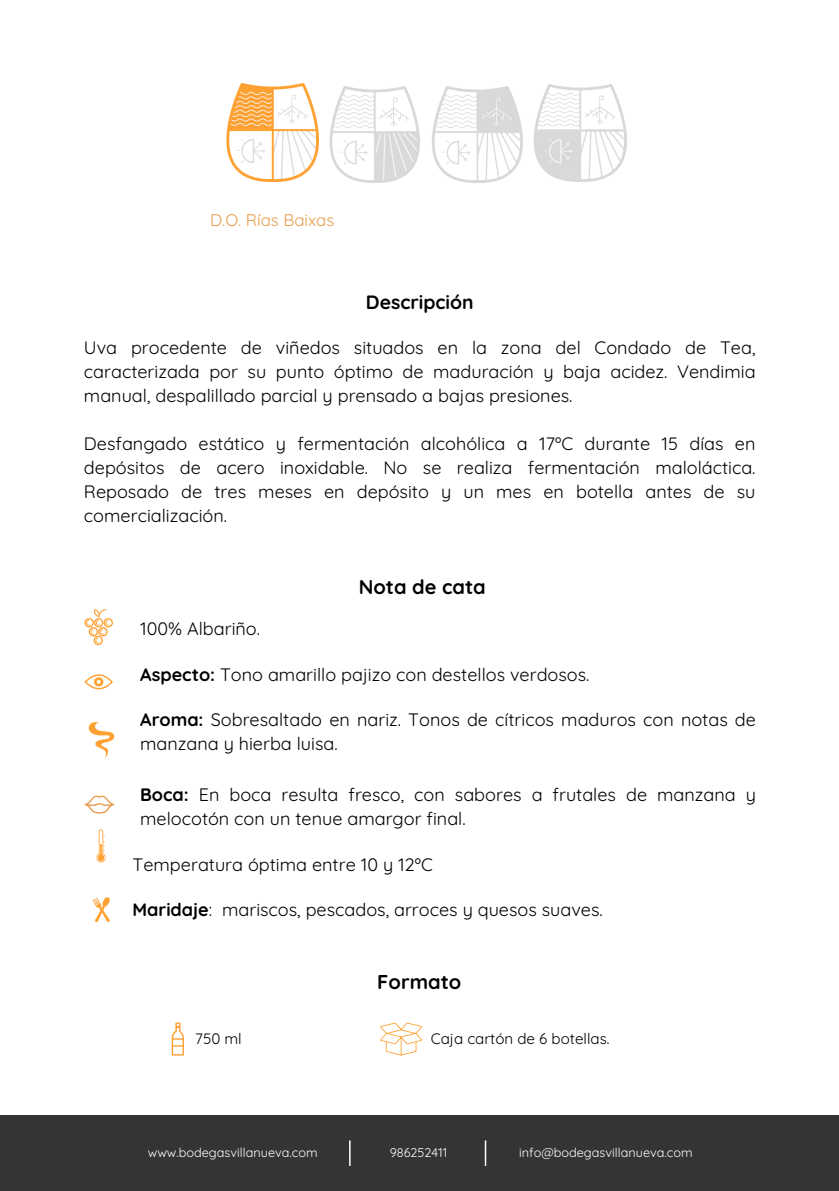
<style>
.page{position:relative;width:839px;height:1191px;background:#fff}
.page>*{position:absolute;margin:0;border:0;box-sizing:border-box;transform-origin:0 0}
.t1{font:700 20px "Quicksand";color:#000}
.t2{font:700 19.2px "Quicksand";color:#000}
.t3{font:18px/24px "Quicksand";color:#000;text-align:justify}
.t4{font:16.8px "Quicksand";color:#e99e4f}
.t5{font:15.2px "Quicksand";color:#000}
.t6{font:12.6px "Quicksand";color:#fff}
.s1{font-weight:700}
</style>
<div class="page">
<svg style="left:84px;top:609px;width:29px;height:36px"></svg>
<svg style="left:96px;top:829px;width:9px;height:33px"></svg>
<svg style="left:84px;top:674px;width:29px;height:15px"></svg>
<svg style="left:89px;top:722px;width:25px;height:36px"></svg>
<svg style="left:85px;top:796px;width:29px;height:17px"></svg>
<img style="left:329px;top:86px;width:193px;height:96px">
<img style="left:522px;top:84px;width:104px;height:98px">
<img style="left:226px;top:84px;width:93px;height:97px">
<div style="left:0;top:1115px;width:838px;height:76px;background:#343434"></div>
<svg style="left:172px;top:1023px;width:12px;height:33px"></svg>
<svg style="left:380px;top:1023px;width:42px;height:33px"></svg>
<svg style="left:349px;top:1140px;width:1px;height:26px"></svg>
<hr style="left:484px;top:1140px;width:2px;height:26px;background:#fff">
<svg style="left:92px;top:897px;width:18px;height:25px"></svg>
<p class="t4" style="left:210px;top:210px;width:126px">D.O. Rías Baixas</p>
<p class="t2" style="left:366px;top:290px;width:109px">Descripción</p>
<p class="t3" style="left:84px;top:335px;width:673px">Uva procedente de viñedos situados en la zona del Condado de Tea, caracterizada por su punto óptimo de maduración y baja acidez. Vendimia manual, despalillado parcial y prensado a bajas presiones.</p>
<p class="t3" style="left:84px;top:431px;width:673px">Desfangado estático y fermentación alcohólica a 17ºC durante 15 días en depósitos de acero inoxidable. No se realiza fermentación maloláctica.<br>Reposado de tres meses en depósito y un mes en botella antes de su comercialización.</p>
<p class="t1" style="left:358px;top:574px;width:129px">Nota de cata</p>
<p class="t3" style="left:140px;top:616px;width:121px">100% Albariño.</p>
<p class="t3" style="left:140px;top:662px;width:451px"><span class="s1">Aspecto:</span> Tono amarillo pajizo con destellos verdosos.</p>
<p class="t3" style="left:140px;top:707px;width:617px"><span class="s1">Aroma:</span> Sobresaltado en nariz. Tonos de cítricos maduros con notas de manzana y hierba luisa.</p>
<p class="t3" style="left:140px;top:783px;width:617px"><span class="s1">Boca:</span> En boca resulta fresco, con sabores a frutales de manzana y melocotón con un tenue amargor final.</p>
<p class="t3" style="left:132px;top:853px;width:302px">Temperatura óptima entre 10 y 12ºC</p>
<p class="t3" style="left:132px;top:897px;width:472px"><span class="s1">Maridaje</span>: mariscos, pescados, arroces y quesos suaves.</p>
<p class="t1" style="left:377px;top:969px;width:86px">Formato</p>
<p class="t5" style="left:195px;top:1029px;width:48px">750 ml</p>
<p class="t5" style="left:431px;top:1029px;width:180px">Caja cartón de 6 botellas.</p>
<p class="t6" style="left:148px;top:1145px;width:171px">www.bodegasvillanueva.com</p>
<p class="t6" style="left:390px;top:1145px;width:59px">986252411</p>
<p class="t6" style="left:519px;top:1145px;width:175px">info@bodegasvillanueva.com</p>
</div>
